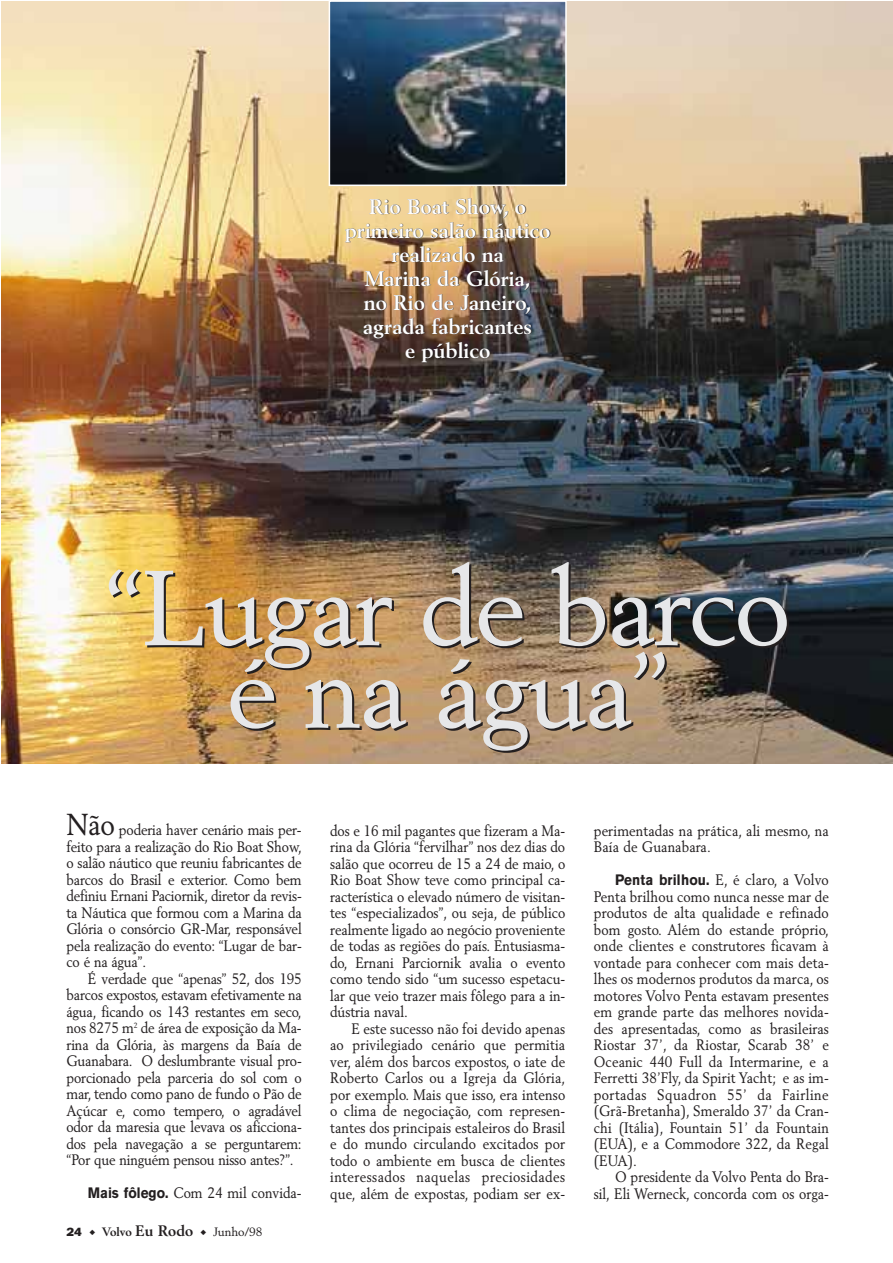
<style>
.page{position:relative;width:893px;height:1263px;background:#fff}
.page>*{position:absolute;margin:0;border:0;box-sizing:border-box;transform-origin:0 0}
.t1{font:105px/82.5px "Volvo Serif Roman";letter-spacing:-.03em;color:#e6e7e9;text-align:center}
.t2{font:700 21px/24px "Volvo Serif";color:#fff;text-align:center}
.t3{font:15px/16.5px "Volvo Serif Roman";color:#231f20;text-align:justify;scale:.9 1}
.t4{font:12px "Volvo Serif Roman";color:#231f20}
.s1{font-size:30px}
.s2{font-family:"Volvo Sans";font-weight:700}
.s3{font-family:"Volvo Sans Super"}
.s4{font-family:"Volvo Serif";font-weight:700}
.s5{font-family:"Volvo Serif";font-weight:700;font-size:15px}
</style>
<div class="page">
<img style="left:1px;top:2px;width:892px;height:761px">
<img style="left:331px;top:2px;width:234px;height:182px">
<div style="left:329px;top:0;width:238px;height:186px;border:1px solid #fff"></div>
<h2 class="t2" style="left:345px;top:197px;width:207px">Rio Boat Show, o primeiro salão náutico realizado na<br>Marina da Glória,<br>no Rio de Janeiro, agrada fabricantes<br>e público</h2>
<h1 class="t1" style="left:105px;top:581px;width:687px">“Lugar de barco é na água”</h1>
<p class="t3" style="left:67px;top:824px;width:263px"><span class="s1">Não</span> poderia haver cenário mais per&shy;feito para a realização do Rio Boat Show, o salão náutico que reuniu fabricantes de barcos do Brasil e exterior. Como bem definiu Ernani Paciornik, diretor da revis&shy;ta Náutica que formou com a Marina da Glória o consórcio GR-Mar, responsável pela realização do evento: “Lugar de bar&shy;co é na água”.</p>
<p class="t3" style="left:67px;top:972px;width:263px;text-indent:21px">É verdade que “apenas” 52, dos 195 barcos expostos, estavam efetivamente na água, ficando os 143 restantes em seco, nos 8275 m<sup>2</sup> de área de exposição da Ma&shy;rina da Glória, às margens da Baía de Guanabara. O deslumbrante visual pro&shy;porcionado pela parceria do sol com o mar, tendo como pano de fundo o Pão de Açúcar e, como tempero, o agradável odor da maresia que levava os aficciona&shy;dos pela navegação a se perguntarem: “Por que ninguém pensou nisso antes?”.</p>
<p class="t3" style="left:88px;top:1187px;width:239px"><span class="s2">Mais fôlego.</span> Com 24 mil convida-</p>
<p class="t4" style="left:67px;top:1226px;width:198px"><span class="s3">24</span> ◆ <span class="s4">Volvo</span> <span class="s5">Eu Rodo</span> ◆ Junho/98</p>
<p class="t3" style="left:330px;top:824px;width:263px">dos e 16 mil pagantes que fizeram a Ma&shy;rina da Glória “fervilhar” nos dez dias do salão que ocorreu de 15 a 24 de maio, o Rio Boat Show teve como principal ca&shy;racterística o elevado número de visitan&shy;tes “especializados”, ou seja, de público realmente ligado ao negócio proveniente de todas as regiões do país. Entusiasma&shy;do, Ernani Parciornik avalia o evento como tendo sido “um sucesso espetacu&shy;lar que veio trazer mais fôlego para a in&shy;dústria naval.</p>
<p class="t3" style="left:330px;top:1022px;width:263px;text-indent:21px">E este sucesso não foi devido apenas ao privilegiado cenário que permitia ver, além dos barcos expostos, o iate de Roberto Carlos ou a Igreja da Glória, por exemplo. Mais que isso, era intenso o clima de negociação, com represen&shy;tantes dos principais estaleiros do Brasil e do mundo circulando excitados por todo o ambiente em busca de clientes interessados naquelas preciosidades que, além de expostas, podiam ser ex-</p>
<p class="t3" style="left:594px;top:824px;width:263px">perimentadas na prática, ali mesmo, na<br>Baía de Guanabara.</p>
<p class="t3" style="left:594px;top:874px;width:263px;text-indent:21px"><span class="s2">Penta brilhou.</span> E, é claro, a Volvo Penta brilhou como nunca nesse mar de produtos de alta qualidade e refinado bom gosto. Além do estande próprio, onde clientes e construtores ficavam à vontade para conhecer com mais deta&shy;lhes os modernos produtos da marca, os motores Volvo Penta estavam presentes em grande parte das melhores novida&shy;des apresentadas, como as brasileiras Riostar 37’, da Riostar, Scarab 38’ e Oceanic 440 Full da Intermarine, e a Ferretti 38’Fly, da Spirit Yacht; e as im&shy;portadas Squadron 55’ da Fairline (Grã-Bretanha), Smeraldo 37’ da Cran&shy;chi (Itália), Fountain 51’ da Fountain (EUA), e a Commodore 322, da Regal (EUA).</p>
<p class="t3" style="left:594px;top:1171px;width:263px;text-align:right">O presidente da Volvo Penta do Bra-<br>sil, Eli Werneck, concorda com os orga-</p>
</div>
